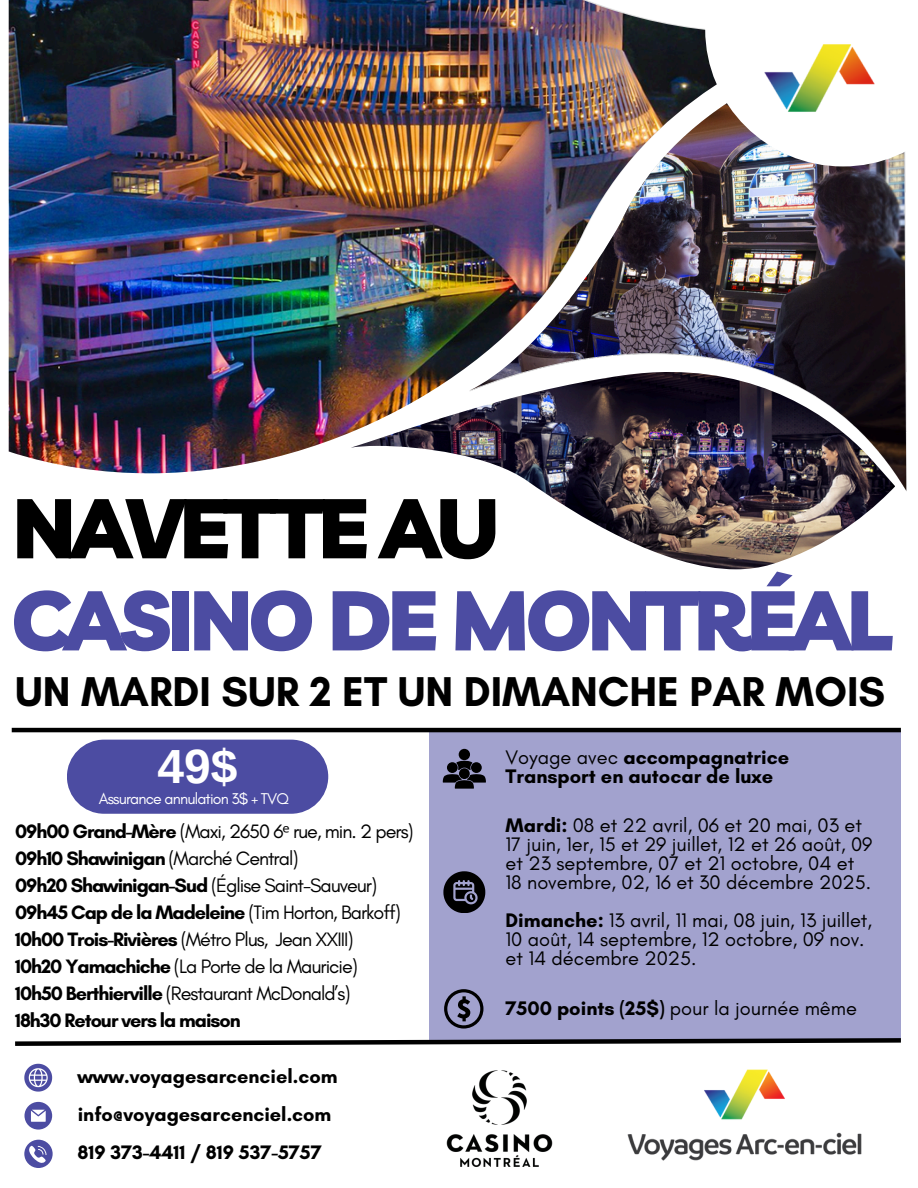
<style>
.page{position:relative;width:918px;height:1188px;background:#fff}
.page>*{position:absolute;margin:0;border:0;box-sizing:border-box;transform-origin:0 0}
.t1{font:900 83.4px "Livvic";letter-spacing:-.05em;color:#4c4ca2}
.t2{font:900 83.4px "Livvic";letter-spacing:-.05em;color:#000}
.t3{font:700 48px "Arimo";color:#fff}
.t4{font:700 42.45px "Glacial Indifference";color:#000}
.t5{font:19.95px/19.2px "Glacial Indifference";color:#000}
.t6{font:700 19.95px "Glacial Indifference";color:#000}
.t7{font:700 19.8px/27px "Glacial Indifference";letter-spacing:-.05em;color:#000}
.t8{font:700 19.8px "Glacial Indifference";color:#000}
.t9{font:15.9px "Glacial Indifference";letter-spacing:-.05em;color:#fff}
.s1{font-weight:400}
.s2{font-family:"Noto Sans";font-weight:400}
.s3{font-weight:700}
</style>
<div class="page">
<img style="left:843px;top:166px;width:63px;height:325px">
<img style="left:9px;top:0;width:834px;height:473px">
<img style="left:351px;top:372px;width:544px;height:197px">
<svg style="left:705px;top:0;width:201px;height:166px"></svg>
<img style="left:749px;top:34px;width:135px;height:87px">
<img style="left:628px;top:1069px;width:234px;height:92px">
<div style="left:429px;top:730px;width:471px;height:310px;background:#a2a2ce"></div>
<svg style="left:15px;top:1036px;width:886px;height:10px"></svg>
<hr style="left:12px;top:728px;width:889px;height:4px;background:#000">
<svg style="left:444px;top:989px;width:39px;height:40px"></svg>
<img style="left:446px;top:1070px;width:107px;height:97px">
<svg style="left:443px;top:871px;width:42px;height:42px"></svg>
<div style="left:459px;top:749px;width:11px;height:11px;background:#000;border-radius:50%"></div>
<svg style="left:443px;top:761px;width:42px;height:27px"></svg>
<svg style="left:24px;top:1064px;width:28px;height:28px"></svg>
<svg style="left:24px;top:1102px;width:28px;height:28px"></svg>
<svg style="left:24px;top:1140px;width:28px;height:28px"></svg>
<div style="left:67px;top:740px;width:261px;height:74px;background:#4c4ca2;border-radius:37px"></div>
<h1 class="t2" style="left:12px;top:475px;width:489px">NAVETTE AU</h1>
<h1 class="t1" style="left:12px;top:567px;width:882px">CASINO DE MONTRÉAL</h1>
<h3 class="t4" style="left:15px;top:665px;width:872px">UN MARDI SUR 2 ET UN DIMANCHE PAR MOIS</h3>
<h5 class="t3" style="left:158px;top:740px;width:81px">49$</h5>
<p class="t9" style="left:99px;top:789px;width:192px">Assurance annulation 3$ + TVQ</p>
<p class="t7" style="left:15px;top:818px;width:400px">09h00 Grand-Mère <span class="s1">(Maxi, 2650 6</span><span class="s2">ᵉ</span> <span class="s1">rue, min. 2 pers)<br></span>09h10 Shawinigan <span class="s1">(Marché Central)<br></span>09h20 Shawinigan-Sud <span class="s1">(Église Saint-Sauveur)<br></span>09h45 Cap de la Madeleine <span class="s1">(Tim Horton, Barkoff)<br></span>10h00 Trois-Rivières <span class="s1">(Métro Plus, Jean XXIII)<br></span>10h20 Yamachiche <span class="s1">(La Porte de la Mauricie)<br></span>10h50 Berthierville <span class="s1">(Restaurant McDonald’s)<br></span>18h30 Retour vers la maison</p>
<p class="t8" style="left:77px;top:1065px;width:262px">www.voyagesarcenciel.com</p>
<p class="t8" style="left:78px;top:1103px;width:255px">info@voyagesarcenciel.com</p>
<p class="t8" style="left:77px;top:1141px;width:246px">819 373-4411 / 819 537-5757</p>
<p class="t6" style="left:506px;top:745px;width:285px"><span class="s1">Voyage avec</span> accompagnatrice</p>
<p class="t6" style="left:506px;top:764px;width:269px">Transport en autocar de luxe</p>
<h5 class="t5" style="left:506px;top:815px;width:368px"><span class="s3">Mardi:</span> 08 et 22 avril, 06 et 20 mai, 03 et 17 juin, 1er, 15 et 29 juillet, 12 et 26 août, 09 et 23 septembre, 07 et 21 octobre, 04 et 18 novembre, 02, 16 et 30 décembre 2025.</h5>
<p class="t5" style="left:506px;top:911px;width:368px"><span class="s3">Dimanche:</span> 13 avril, 11 mai, 08 juin, 13 juillet,<br>10 août, 14 septembre, 12 octobre, 09 nov. et 14 décembre 2025.</p>
<h5 class="t5" style="left:506px;top:998px;width:353px"><span class="s3">7500 points (25$)</span> pour la journée même</h5>
</div>
